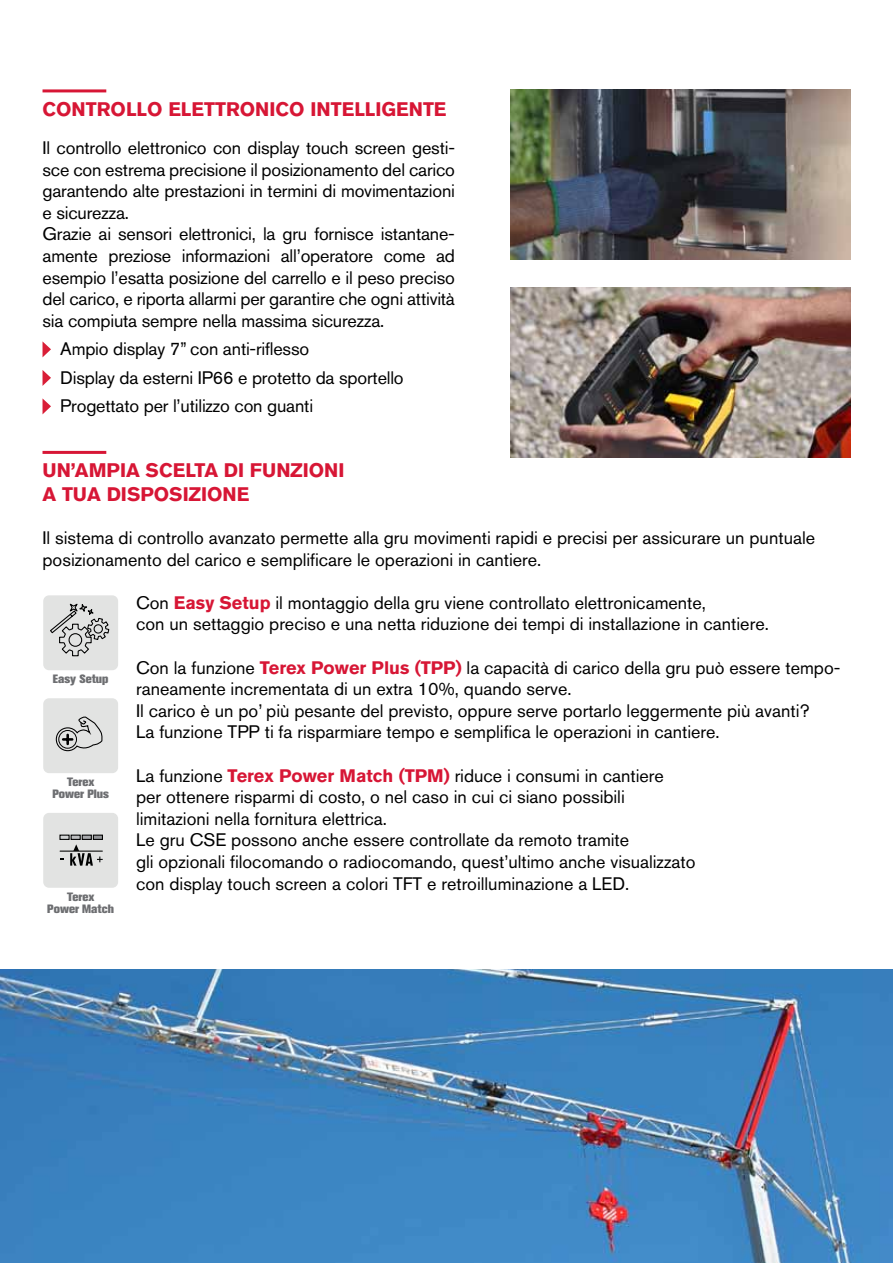
<style>
.page{position:relative;width:893px;height:1263px;background:#fff}
.page>*{position:absolute;margin:0;border:0;box-sizing:border-box;transform-origin:0 0}
.t1{font:700 19.5px/23.4px "Akzidenz Grotesk BQ";color:#d71635}
.t2{font:500 18px/21.6px "Akzidenz Grotesk BQ";color:#000}
.t3{font:800 12px/12px "Akzidenz Grotesk BQ";color:#6d6e71;text-align:center}
.s1{font-weight:700;color:#d71635}
</style>
<div class="page">
<hr style="left:43px;top:451px;width:63px;height:3px;background:#d71635">
<hr style="left:43px;top:89px;width:63px;height:3px;background:#d71635">
<svg style="left:43px;top:342px;width:8px;height:15px"></svg>
<svg style="left:43px;top:370px;width:8px;height:16px"></svg>
<svg style="left:43px;top:399px;width:8px;height:15px"></svg>
<img style="left:510px;top:89px;width:340px;height:170px">
<img style="left:510px;top:287px;width:340px;height:170px">
<img style="left:0;top:969px;width:893px;height:294px">
<div style="left:43px;top:698px;width:75px;height:75px;background:#e2e3e2;border-radius:6px"></div>
<svg style="left:55px;top:717px;width:48px;height:35px"></svg>
<div style="left:58px;top:730px;width:19px;height:19px;border:1px solid #000;border-radius:50%"></div>
<div style="left:43px;top:595px;width:75px;height:75px;background:#e2e3e2;border-radius:6px"></div>
<svg style="left:50px;top:603px;width:60px;height:54px"></svg>
<div style="left:43px;top:813px;width:75px;height:75px;background:#e2e3e2;border-radius:6px"></div>
<svg style="left:60px;top:835px;width:43px;height:31px"></svg>
<div style="left:93px;top:834px;width:10px;height:6px;border:1px solid #000"></div>
<p class="t1" style="left:43px;top:97px;width:406px">CONTROLLO ELETTRONICO INTELLIGENTE</p>
<p class="t2" style="left:43px;top:137px;width:414px">Il controllo elettronico con display touch screen gesti&shy;sce con estrema precisione il posizionamento del carico garantendo alte prestazioni in termini di movimentazioni e sicurezza.<br>Grazie ai sensori elettronici, la gru fornisce istantane&shy;amente preziose informazioni all’operatore come ad esempio l’esatta posizione del carrello e il peso preciso del carico, e riporta allarmi per garantire che ogni attività sia compiuta sempre nella massima sicurezza.</p>
<p class="t2" style="left:60px;top:335px;width:345px;line-height:28.5px">Ampio display 7” con anti-riflesso<br>Display da esterni IP66 e protetto da sportello<br>Progettato per l’utilizzo con guanti</p>
<p class="t1" style="left:43px;top:459px;width:304px">UN’AMPIA SCELTA DI FUNZIONI<br>A TUA DISPOSIZIONE</p>
<p class="t2" style="left:43px;top:527px;width:774px">Il sistema di controllo avanzato permette alla gru movimenti rapidi e precisi per assicurare un puntuale posizionamento del carico e semplificare le operazioni in cantiere.</p>
<p class="t2" style="left:136px;top:591px;width:634px">Con <span class="s1">Easy Setup</span> il montaggio della gru viene controllato elettronicamente,<br>con un settaggio preciso e una netta riduzione dei tempi di installazione in cantiere.</p>
<p class="t2" style="left:136px;top:656px;width:706px">Con la funzione <span class="s1">Terex Power Plus (TPP)</span> la capacità di carico della gru può essere tempo&shy;raneamente incrementata di un extra 10%, quando serve.<br>Il carico è un po’ più pesante del previsto, oppure serve portarlo leggermente più avanti?<br>La funzione TPP ti fa risparmiare tempo e semplifica le operazioni in cantiere.</p>
<p class="t2" style="left:136px;top:764px;width:561px">La funzione <span class="s1">Terex Power Match (TPM)</span> riduce i consumi in cantiere<br>per ottenere risparmi di costo, o nel caso in cui ci siano possibili limitazioni nella fornitura elettrica.<br>Le gru CSE possono anche essere controllate da remoto tramite<br>gli opzionali filocomando o radiocomando, quest’ultimo anche visualizzato con display touch screen a colori TFT e retroilluminazione a LED.</p>
<p class="t3" style="left:53px;top:673px;width:57px">Easy Setup</p>
<p class="t3" style="left:52px;top:776px;width:58px">Terex<br>Power Plus</p>
<p class="t3" style="left:47px;top:891px;width:68px">Terex<br>Power Match</p>
</div>
